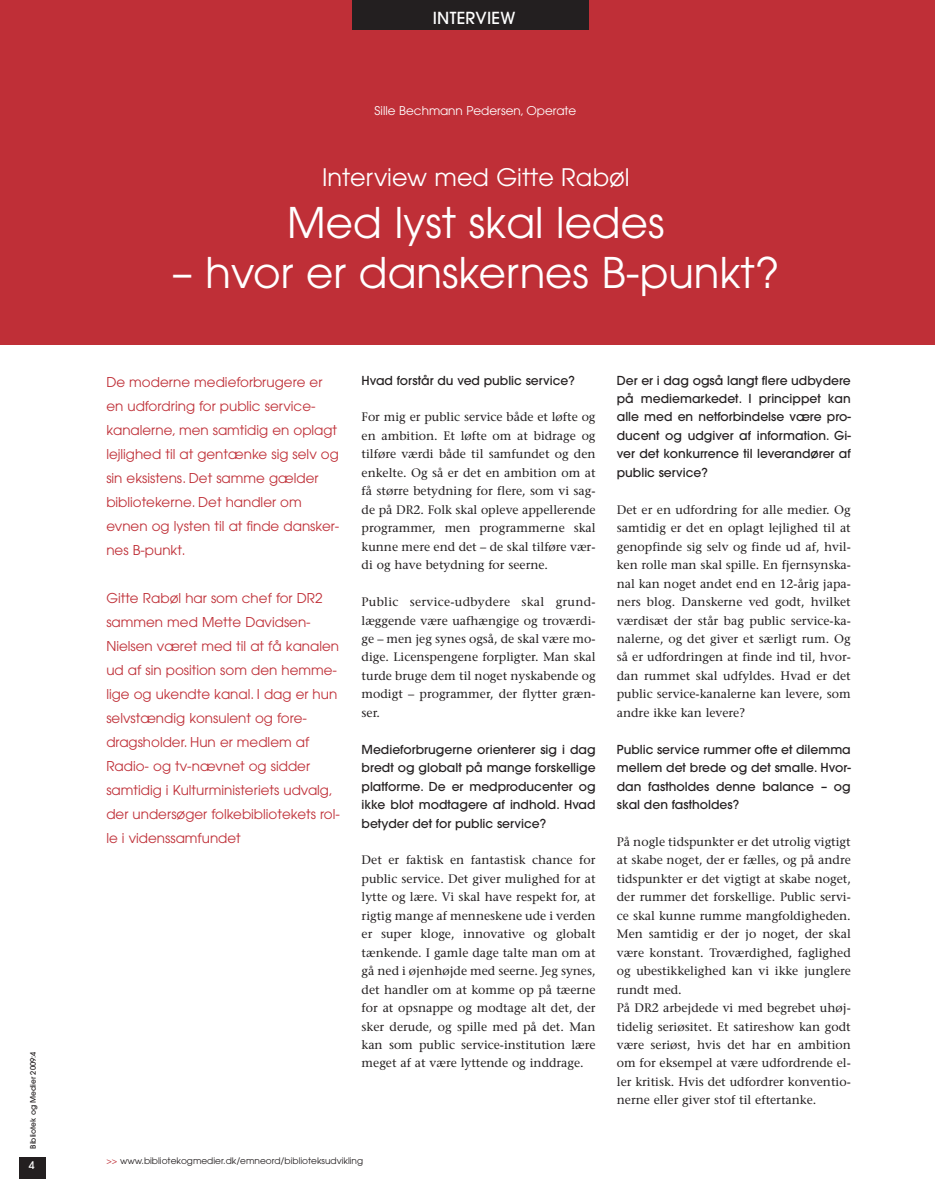
<style>
.page{position:relative;width:935px;height:1190px;background:#fff}
.page>*{position:absolute;margin:0;border:0;box-sizing:border-box;transform-origin:0 0}
.t1{font:42px "Avant Garde";color:#fff}
.t2{font:24px "Avant Garde";color:#fff}
.t3{font:500 16.5px "Avant Garde";letter-spacing:.015em;color:#fff}
.t4{font:13.5px/24px "Avant Garde";color:#bf2f37}
.t5{font:12.3px/18.5px "Stone Serif";color:#231f20;text-align:justify}
.t6{font:500 12.3px/18.5px "Avant Garde";color:#231f20;text-align:justify}
.t7{font:12px "Avant Garde";color:#fff}
.t8{font:500 10.5px "Avant Garde";color:#fff}
.t9{font:9px "Avant Garde";color:#231f20}
.t10{font:500 7.5px "Avant Garde";color:#231f20}
.s1{color:#bf2f37}
</style>
<div class="page">
<div style="left:0;top:0;width:934px;height:344px;background:#bf2f37"></div>
<div style="left:19px;top:1157px;width:27px;height:21px;background:#231f20"></div>
<div style="left:352px;top:0;width:237px;height:29px;background:#231f20"></div>
<p class="t10" style="left:30px;top:1148px;width:98px;rotate:-90deg">Bibliotek og Medier 2009:4</p>
<p class="t8" style="left:29px;top:1161px;width:7px">4</p>
<h3 class="t3" style="left:432px;top:12px;width:84px">INTERVIEW</h3>
<p class="t7" style="left:374px;top:106px;width:203px">Sille Bechmann Pedersen, Operate</p>
<h2 class="t2" style="left:322px;top:168px;width:309px">Interview med Gitte Rabøl</h2>
<h1 class="t1" style="left:287px;top:207px;width:378px">Med lyst skal ledes</h1>
<h1 class="t1" style="left:172px;top:257px;width:609px">– hvor er danskernes B-punkt?</h1>
<p class="t4" style="left:106px;top:371px;width:234px">De moderne medieforbrugere er en udfordring for public service&shy;kanalerne, men samtidig en oplagt lejlighed til at gentænke sig selv og sin eksistens. Det samme gælder bibliotekerne. Det handler om evnen og lysten til at finde dansker&shy;nes B-punkt.</p>
<p class="t4" style="left:106px;top:587px;width:235px">Gitte Rabøl har som chef for DR2 sammen med Mette Davidsen-<br>Nielsen været med til at få kanalen ud af sin position som den hemme&shy;lige og ukendte kanal. I dag er hun selvstændig konsulent og fore&shy;dragsholder. Hun er medlem af<br>Radio- og tv-nævnet og sidder samtidig i Kulturministeriets udvalg, der undersøger folkebibliotekets rol&shy;le i videnssamfundet</p>
<p class="t6" style="left:361px;top:372px;width:215px">Hvad forstår du ved public service?</p>
<p class="t5" style="left:361px;top:409px;width:236px">For mig er public service både et løfte og en ambition. Et løfte om at bidrage og tilføre værdi både til samfundet og den enkelte. Og så er det en ambition om at få større betydning for flere, som vi sag&shy;de på DR2. Folk skal opleve appellerende programmer, men programmerne skal kunne mere end det – de skal tilføre vær&shy;di og have betydning for seerne.</p>
<p class="t5" style="left:361px;top:594px;width:235px">Public service-udbydere skal grund&shy;læggende være uafhængige og troværdi&shy;ge – men jeg synes også, de skal være mo&shy;dige. Licenspengene forpligter. Man skal turde bruge dem til noget nyskabende og modigt – programmer, der flytter græn&shy;ser.</p>
<p class="t6" style="left:361px;top:741px;width:235px">Medieforbrugerne orienterer sig i dag bredt og globalt på mange forskellige platforme. De er medproducenter og ikke blot modtagere af indhold. Hvad betyder det for public service?</p>
<p class="t5" style="left:361px;top:852px;width:235px">Det er faktisk en fantastisk chance for public service. Det giver mulighed for at lytte og lære. Vi skal have respekt for, at rigtig mange af menneskene ude i verden er super kloge, innovative og globalt tænkende. I gamle dage talte man om at gå ned i øjenhøjde med seerne. Jeg synes, det handler om at komme op på tæerne for at opsnappe og modtage alt det, der sker derude, og spille med på det. Man kan som public service-institution lære meget af at være lyttende og inddrage.</p>
<p class="t9" style="left:106px;top:1157px;width:258px"><span class="s1">&gt;&gt;</span> www.bibliotekogmedier.dk/emneord/biblioteksudvikling</p>
<p class="t6" style="left:617px;top:372px;width:235px">Der er i dag også langt flere udbydere på mediemarkedet. I princippet kan alle med en netforbindelse være pro&shy;ducent og udgiver af information. Gi&shy;ver det konkurrence til leverandører af public service?</p>
<p class="t5" style="left:617px;top:501px;width:235px">Det er en udfordring for alle medier. Og samtidig er det en oplagt lejlighed til at genopfinde sig selv og finde ud af, hvil&shy;ken rolle man skal spille. En fjernsynska&shy;nal kan noget andet end en 12-årig japa&shy;ners blog. Danskerne ved godt, hvilket værdisæt der står bag public service-ka&shy;nalerne, og det giver et særligt rum. Og så er udfordringen at finde ind til, hvor&shy;dan rummet skal udfyldes. Hvad er det public service-kanalerne kan levere, som andre ikke kan levere?</p>
<p class="t6" style="left:617px;top:741px;width:235px">Public service rummer ofte et dilemma mellem det brede og det smalle. Hvor&shy;dan fastholdes denne balance – og skal den fastholdes?</p>
<p class="t5" style="left:617px;top:833px;width:235px;text-align:left">På nogle tidspunkter er det utrolig vigtigt at skabe noget, der er fælles, og på andre tidspunkter er det vigtigt at skabe noget, der rummer det forskellige. Public servi&shy;ce skal kunne rumme mangfoldigheden.<br>Men samtidig er der jo noget, der skal være konstant. Troværdighed, faglighed og ubestikkelighed kan vi ikke junglere rundt med.<br>På DR2 arbejdede vi med begrebet uhøj&shy;tidelig seriøsitet. Et satireshow kan godt være seriøst, hvis det har en ambition om for eksempel at være udfordrende el&shy;ler kritisk. Hvis det udfordrer konventio&shy;nerne eller giver stof til eftertanke.</p>
</div>
